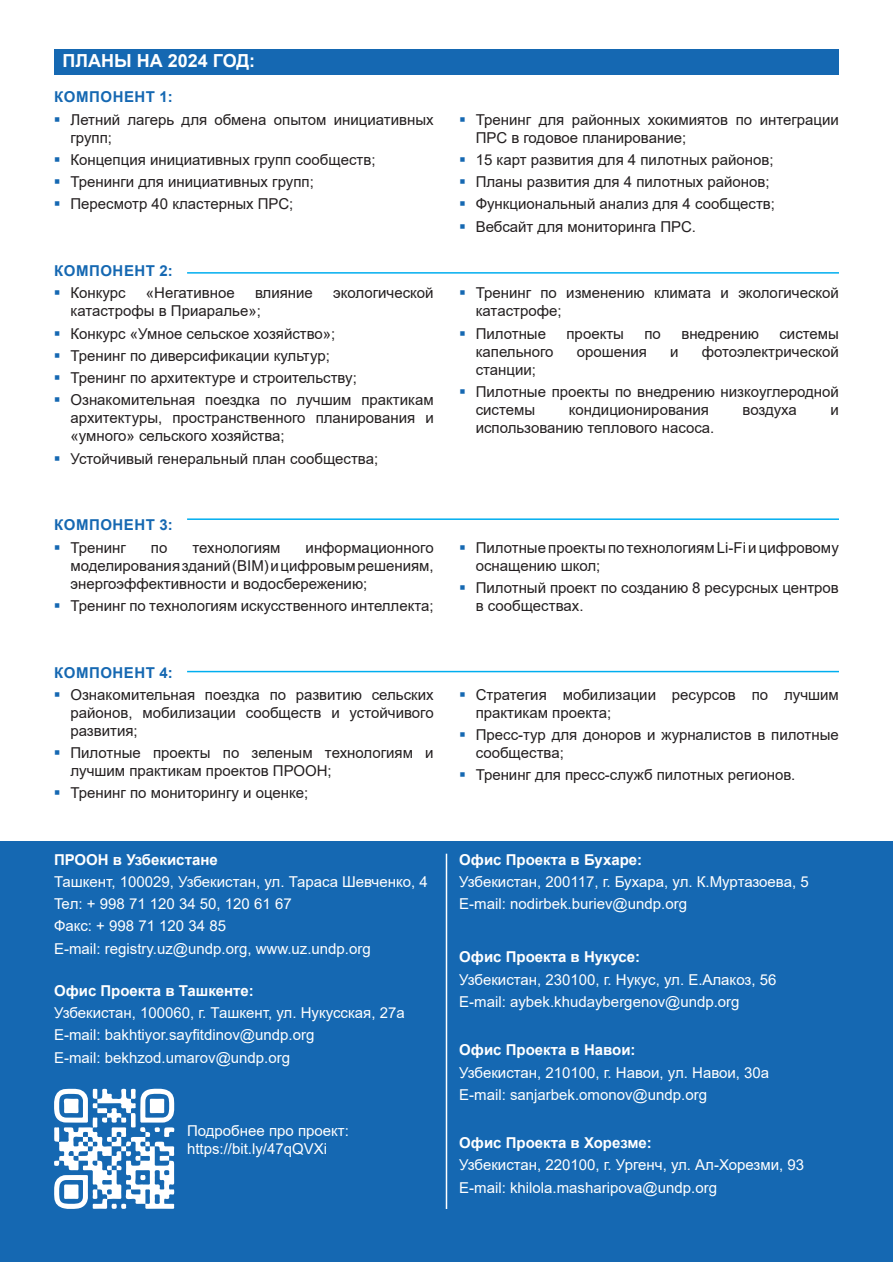
<style>
.page{position:relative;width:893px;height:1263px;background:#fff}
.page>*{position:absolute;margin:0;border:0;box-sizing:border-box;transform-origin:0 0}
.t1{font:700 18px "Arial";color:#fff}
.t2{font:15px/18px "Arial";color:#231f20}
.t3{font:15px/22.2px "Arial";color:#fff}
.t4{font:700 15px "Arial";color:#fff}
.t5{font:700 15px "Arial";letter-spacing:.035em;color:#1568b2}
</style>
<div class="page">
<div style="left:0;top:841px;width:893px;height:421px;background:#1568b2"></div>
<svg style="left:54px;top:1088px;width:121px;height:121px"></svg>
<div style="left:54px;top:50px;width:785px;height:25px;background:#1568b2"></div>
<hr style="left:446px;top:854px;width:1px;height:355px;background:#fff">
<hr style="left:187px;top:272px;width:652px;height:2px;background:#00aeef">
<hr style="left:187px;top:518px;width:652px;height:2px;background:#00aeef">
<hr style="left:187px;top:671px;width:652px;height:1px;background:#00aeef">
<p class="t1" style="left:63px;top:48px;width:194px">ПЛАНЫ НА 2024 ГОД:</p>
<p class="t5" style="left:54px;top:86px;width:120px">КОМПОНЕНТ 1:</p>
<p class="t2" style="left:70px;top:110px;width:365px">Летний лагерь для обмена опытом инициативных групп;</p>
<p class="t2" style="left:70px;top:148px;width:307px;line-height:22.2px">Концепция инициативных групп сообществ;<br>Тренинги для инициативных групп;<br>Пересмотр 40 кластерных ПРС;</p>
<p class="t5" style="left:54px;top:260px;width:120px">КОМПОНЕНТ 2:</p>
<p class="t2" style="left:70px;top:284px;width:57px">Конкурс</p>
<p class="t2" style="left:146px;top:284px;width:90px">«Негативное</p>
<p class="t2" style="left:255px;top:284px;width:59px">влияние</p>
<p class="t2" style="left:333px;top:284px;width:102px">экологической</p>
<p class="t2" style="left:70px;top:300px;width:365px;line-height:22.2px">катастрофы в Приаралье»;<br>Конкурс «Умное сельское хозяйство»;<br>Тренинг по диверсификации культур;<br>Тренинг по архитектуре и строительству; Ознакомительная поездка по лучшим практикам</p>
<p class="t2" style="left:70px;top:409px;width:365px">архитектуры, пространственного планирования и «умного» сельского хозяйства;</p>
<p class="t2" style="left:70px;top:449px;width:309px">Устойчивый генеральный план сообщества;</p>
<p class="t5" style="left:54px;top:514px;width:120px">КОМПОНЕНТ 3:</p>
<p class="t2" style="left:70px;top:538px;width:57px">Тренинг</p>
<p class="t2" style="left:151px;top:538px;width:18px">по</p>
<p class="t2" style="left:192px;top:538px;width:90px">технологиям</p>
<p class="t2" style="left:70px;top:538px;width:365px;text-align:justify;text-indent:235px">информационного моделирования зданий (BIM) и цифровым решениям, энергоэффективности и водосбережению;</p>
<p class="t2" style="left:70px;top:596px;width:365px">Тренинг по технологиям искусственного интеллекта;</p>
<p class="t5" style="left:54px;top:662px;width:120px">КОМПОНЕНТ 4:</p>
<p class="t2" style="left:70px;top:685px;width:365px;text-align:justify">Ознакомительная поездка по развитию сельских районов, мобилизации сообществ и устойчивого развития;</p>
<p class="t2" style="left:70px;top:744px;width:365px">Пилотные проекты по зеленым технологиям и лучшим практикам проектов ПРООН;</p>
<p class="t2" style="left:70px;top:784px;width:239px">Тренинг по мониторингу и оценке;</p>
<p class="t4" style="left:54px;top:849px;width:165px">ПРООН в Узбекистане</p>
<p class="t3" style="left:54px;top:870px;width:375px">Ташкент, 100029, Узбекистан, ул. Тараса Шевченко, 4<br>Teл: + 998 71 120 34 50, 120 61 67<br>Факс: + 998 71 120 34 85<br>E-mail: registry.uz@undp.org, www.uz.undp.org</p>
<p class="t4" style="left:54px;top:980px;width:201px">Офис Проекта в Ташкенте:</p>
<p class="t3" style="left:54px;top:1002px;width:352px">Узбекистан, 100060, г. Ташкент, ул. Нукусская, 27а<br>E-mail: bakhtiyor.sayfitdinov@undp.org<br>E-mail: bekhzod.umarov@undp.org</p>
<p class="t3" style="left:187px;top:1122px;width:163px;line-height:18px">Подробнее про проект: https://bit.ly/47qQVXi</p>
<p class="t2" style="left:476px;top:110px;width:365px">Тренинг для районных хокимиятов по интеграции<br>ПРС в годовое планирование;</p>
<p class="t2" style="left:476px;top:148px;width:301px;line-height:22.2px">15 карт развития для 4 пилотных районов; Планы развития для 4 пилотных районов; Функциональный анализ для 4 сообществ; Вебсайт для мониторинга ПРС.</p>
<p class="t2" style="left:476px;top:284px;width:365px">Тренинг по изменению климата и экологической катастрофе;</p>
<p class="t2" style="left:476px;top:324px;width:72px">Пилотные</p>
<p class="t2" style="left:566px;top:324px;width:59px">проекты</p>
<p class="t2" style="left:644px;top:324px;width:18px">по</p>
<p class="t2" style="left:681px;top:324px;width:79px">внедрению</p>
<p class="t2" style="left:779px;top:324px;width:61px">системы</p>
<p class="t2" style="left:476px;top:342px;width:79px">капельного</p>
<p class="t2" style="left:577px;top:342px;width:72px">орошения</p>
<p class="t2" style="left:670px;top:342px;width:10px">и</p>
<p class="t2" style="left:702px;top:342px;width:139px">фотоэлектрической</p>
<p class="t2" style="left:476px;top:358px;width:365px;line-height:22.2px">станции;<br>Пилотные проекты по внедрению низкоуглеродной</p>
<p class="t2" style="left:476px;top:400px;width:61px">системы</p>
<p class="t2" style="left:569px;top:400px;width:142px">кондиционирования</p>
<p class="t2" style="left:742px;top:400px;width:56px">воздуха</p>
<p class="t2" style="left:831px;top:400px;width:10px">и</p>
<p class="t2" style="left:476px;top:418px;width:240px">использованию теплового насоса.</p>
<p class="t2" style="left:476px;top:538px;width:365px">Пилотные проекты по технологиям Li-Fi и цифровому оснащению школ;</p>
<p class="t2" style="left:476px;top:578px;width:365px">Пилотный проект по созданию 8 ресурсных центров в сообществах.</p>
<p class="t2" style="left:476px;top:685px;width:365px">Стратегия мобилизации ресурсов по лучшим практикам проекта;</p>
<p class="t2" style="left:476px;top:726px;width:365px">Пресс-тур для доноров и журналистов в пилотные сообщества;</p>
<p class="t2" style="left:476px;top:766px;width:321px">Тренинг для пресс-служб пилотных регионов.</p>
<p class="t4" style="left:459px;top:849px;width:185px">Офис Проекта в Бухаре:</p>
<p class="t3" style="left:459px;top:870px;width:351px">Узбекистан, 200117, г. Бухара, ул. К.Муртазоева, 5<br>E-mail: nodirbek.buriev@undp.org</p>
<p class="t4" style="left:459px;top:947px;width:183px">Офис Проекта в Нукусе:</p>
<p class="t3" style="left:459px;top:968px;width:319px">Узбекистан, 230100, г. Нукус, ул. Е.Алакоз, 56<br>E-mail: aybek.khudaybergenov@undp.org</p>
<p class="t4" style="left:459px;top:1039px;width:178px">Офис Проекта в Навои:</p>
<p class="t3" style="left:459px;top:1061px;width:311px">Узбекистан, 210100, г. Навои, ул. Навои, 30а<br>E-mail: sanjarbek.omonov@undp.org</p>
<p class="t4" style="left:459px;top:1132px;width:194px">Офис Проекта в Хорезме:</p>
<p class="t3" style="left:459px;top:1154px;width:346px">Узбекистан, 220100, г. Ургенч, ул. Ал-Хорезми, 93<br>E-mail: khilola.masharipova@undp.org</p>
</div>
